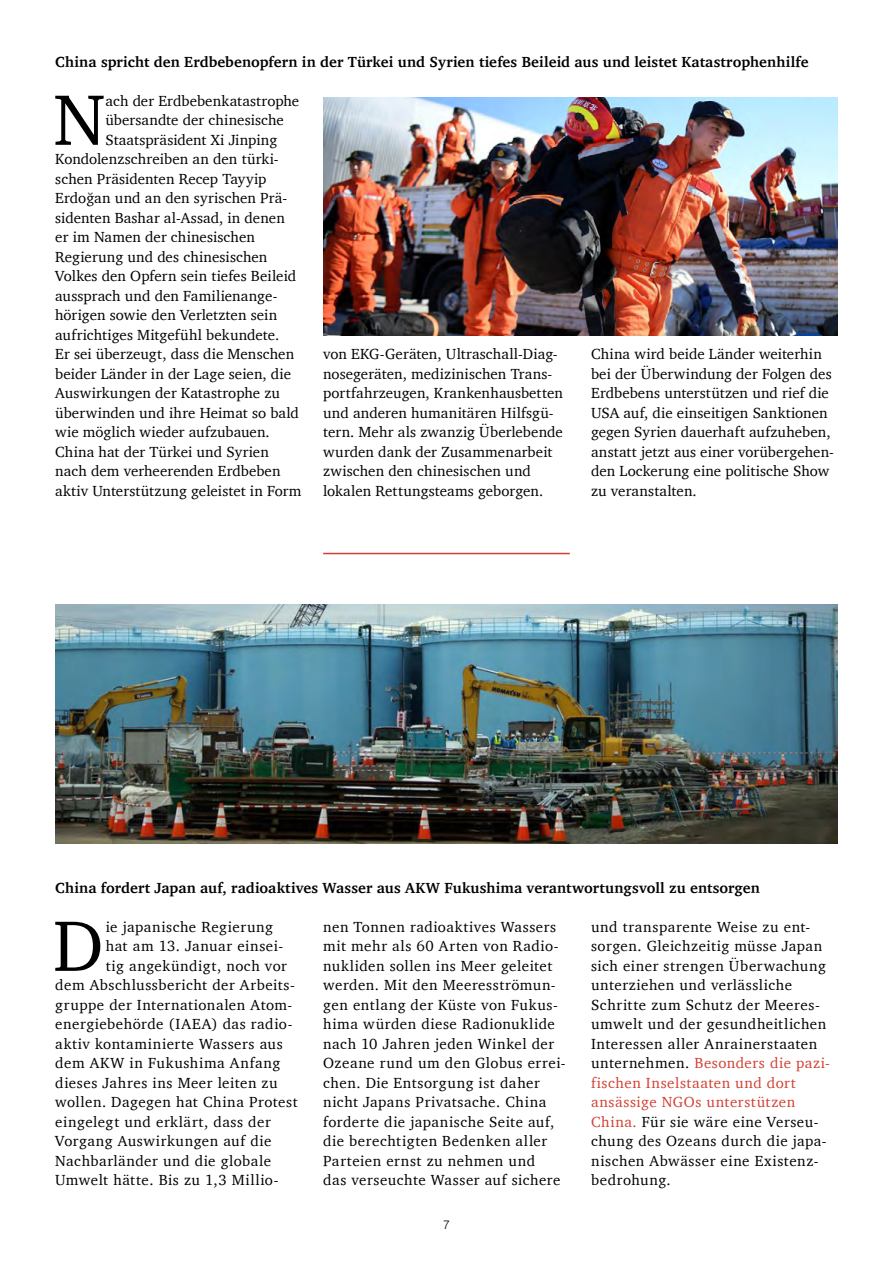
<style>
.page{position:relative;width:893px;height:1263px;background:#fff}
.page>*{position:absolute;margin:0;border:0;box-sizing:border-box;transform-origin:0 0}
.t1{font:73.2px "Charter";color:#000}
.t2{font:15px/19.5px "Charter";letter-spacing:.02em;color:#000}
.t3{font:700 15px "Charter";letter-spacing:.01em;color:#000}
.t4{font:15px "Charter";letter-spacing:.04em;color:#000}
.t5{font:15px "Charter";color:#000}
.t6{font:15px "Charter";letter-spacing:.05em;color:#000}
.t7{font:300 12px "Helvetica";color:#000}
.s1{color:#d23f32}
</style>
<div class="page">
<img style="left:323px;top:97px;width:515px;height:239px">
<img style="left:55px;top:605px;width:783px;height:238px">
<hr style="left:323px;top:553px;width:247px;height:1px;background:#d23f32">
<p class="t3" style="left:55px;top:49px;width:755px">China spricht den Erdbebenopfern in der Türkei und Syrien tiefes Beileid aus und leistet Katastrophenhilfe</p>
<h1 class="t1" style="left:53px;top:57px;width:54px">N</h1>
<p class="t2" style="left:106px;top:91px;width:195px">ach der Erdbebenkatastrophe</p>
<p class="t2" style="left:106px;top:110px;width:180px">übersandte der chinesische</p>
<p class="t5" style="left:106px;top:127px;width:173px">Staatspräsident Xi Jinping</p>
<p class="t2" style="left:55px;top:149px;width:225px">Kondolenzschreiben an den türki-</p>
<p class="t2" style="left:55px;top:169px;width:213px">schen Präsidenten Recep Tayyip</p>
<p class="t2" style="left:55px;top:188px;width:233px">Erdoğan und an den syrischen Prä-</p>
<p class="t2" style="left:55px;top:208px;width:231px">sidenten Bashar al-Assad, in denen</p>
<p class="t2" style="left:55px;top:227px;width:201px">er im Namen der chinesischen</p>
<p class="t2" style="left:55px;top:247px;width:214px">Regierung und des chinesischen</p>
<p class="t2" style="left:55px;top:266px;width:242px">Volkes den Opfern sein tiefes Beileid</p>
<p class="t2" style="left:55px;top:286px;width:224px">aussprach und den Familienange-</p>
<p class="t5" style="left:55px;top:302px;width:223px">hörigen sowie den Verletzten sein</p>
<p class="t2" style="left:55px;top:325px;width:226px">aufrichtiges Mitgefühl bekundete.</p>
<p class="t2" style="left:55px;top:344px;width:240px">Er sei überzeugt, dass die Menschen</p>
<p class="t2" style="left:55px;top:364px;width:237px">beider Länder in der Lage seien, die</p>
<p class="t2" style="left:55px;top:383px;width:226px">Auswirkungen der Katastrophe zu</p>
<p class="t2" style="left:55px;top:403px;width:245px">überwinden und ihre Heimat so bald</p>
<p class="t2" style="left:55px;top:422px;width:216px">wie möglich wieder aufzubauen.</p>
<p class="t2" style="left:55px;top:442px;width:215px">China hat der Türkei und Syrien</p>
<p class="t2" style="left:55px;top:461px;width:227px">nach dem verheerenden Erdbeben</p>
<p class="t2" style="left:55px;top:481px;width:248px">aktiv Unterstützung geleistet in Form</p>
<p class="t2" style="left:323px;top:344px;width:241px">von EKG-Geräten, Ultraschall-Diag&shy;nosegeräten, medizinischen Trans&shy;portfahrzeugen, Krankenhausbetten und anderen humanitären Hilfsgü&shy;tern. Mehr als zwanzig Überlebende wurden dank der Zusammenarbeit zwischen den chinesischen und lokalen Rettungsteams geborgen.</p>
<p class="t2" style="left:591px;top:344px;width:244px">China wird beide Länder weiterhin bei der Überwindung der Folgen des Erdbebens unterstützen und rief die USA auf, die einseitigen Sanktionen gegen Syrien dauerhaft aufzuheben, anstatt jetzt aus einer vorübergehen&shy;den Lockerung eine politische Show zu veranstalten.</p>
<p class="t3" style="left:55px;top:875px;width:706px">China fordert Japan auf, radioaktives Wasser aus AKW Fukushima verantwortungsvoll zu entsorgen</p>
<h1 class="t1" style="left:53px;top:883px;width:52px">D</h1>
<p class="t2" style="left:106px;top:917px;width:169px">ie japanische Regierung</p>
<p class="t2" style="left:323px;top:917px;width:244px">nen Tonnen radioaktives Wassers mit mehr als 60 Arten von Radio&shy;nukliden sollen ins Meer geleitet werden. Mit den Meeresströmun&shy;gen entlang der Küste von Fukus&shy;hima würden diese Radionuklide nach 10 Jahren jeden Winkel der<br>Ozeane rund um den Globus errei&shy;chen. Die Entsorgung ist daher nicht Japans Privatsache. China forderte die japanische Seite auf, die berechtigten Bedenken aller<br>Parteien ernst zu nehmen und<br>das verseuchte Wasser auf sichere</p>
<p class="t2" style="left:591px;top:917px;width:240px">und transparente Weise zu ent&shy;sorgen. Gleichzeitig müsse Japan sich einer strengen Überwachung unterziehen und verlässliche<br>Schritte zum Schutz der Meeres&shy;umwelt und der gesundheitlichen<br>Interessen aller Anrainerstaaten unternehmen. <span class="s1">Besonders die pazi&shy;fischen Inselstaaten und dort ansässige NGOs unterstützen<br>China.</span> Für sie wäre eine Verseu&shy;chung des Ozeans durch die japa&shy;nischen Abwässer eine Existenz&shy;bedrohung.</p>
<p class="t2" style="left:106px;top:936px;width:179px">hat am 13. Januar einsei-</p>
<p class="t4" style="left:106px;top:953px;width:183px">tig angekündigt, noch vor</p>
<p class="t4" style="left:55px;top:972px;width:241px">dem Abschlussbericht der Arbeits-</p>
<p class="t2" style="left:55px;top:995px;width:239px">gruppe der Internationalen Atom-</p>
<p class="t4" style="left:55px;top:1011px;width:239px">energiebehörde (IAEA) das radio-</p>
<p class="t4" style="left:55px;top:1031px;width:229px">aktiv kontaminierte Wassers aus</p>
<p class="t6" style="left:55px;top:1050px;width:227px">dem AKW in Fukushima Anfang</p>
<p class="t4" style="left:55px;top:1070px;width:224px">dieses Jahres ins Meer leiten zu</p>
<p class="t2" style="left:55px;top:1092px;width:244px">wollen. Dagegen hat China Protest</p>
<p class="t4" style="left:55px;top:1109px;width:217px">eingelegt und erklärt, dass der</p>
<p class="t2" style="left:55px;top:1131px;width:218px">Vorgang Auswirkungen auf die</p>
<p class="t2" style="left:55px;top:1151px;width:217px">Nachbarländer und die globale</p>
<p class="t2" style="left:55px;top:1170px;width:225px">Umwelt hätte. Bis zu 1,3 Millio-</p>
<p class="t7" style="left:443px;top:1214px;width:8px">7</p>
</div>
